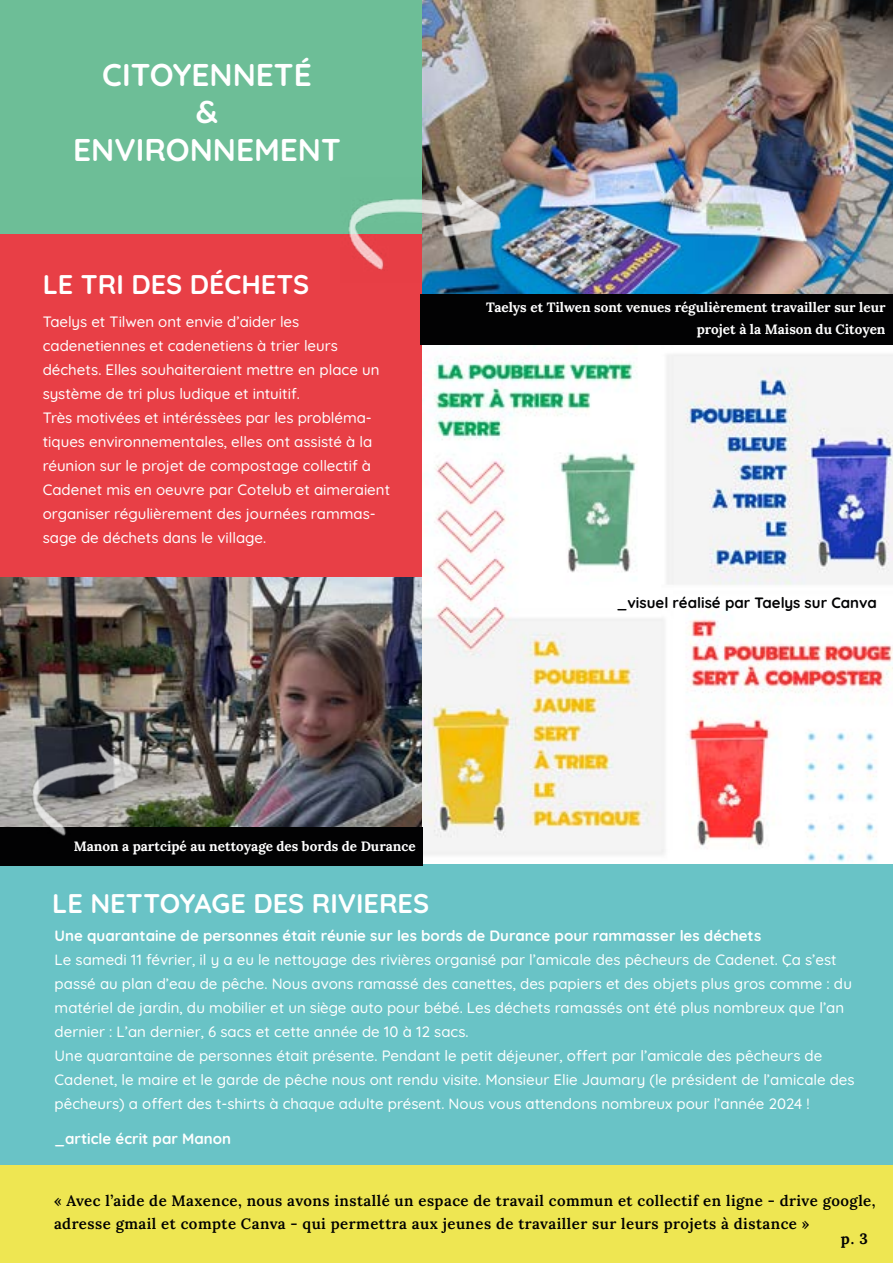
<style>
.page{position:relative;width:893px;height:1263px;background:#fff}
.page>*{position:absolute;margin:0;border:0;box-sizing:border-box;transform-origin:0 0}
.t1{font:700 31.5px/37.8px "Quicksand";color:#fff;text-align:center}
.t2{font:700 27px "Quicksand";color:#fff}
.t3{font:500 15px/24px "Quicksand";color:#fff}
.t4{font:600 15px/22.5px "Lora";letter-spacing:.03em;color:#000}
.t5{font:700 15px "Quicksand";color:#fff}
.t6{font:700 15px "Quicksand";color:#020203}
.t7{font:700 15px "Lora";color:#020203}
.t8{font:700 13.5px/22.5px "Lora";color:#fff;text-align:right}
</style>
<div class="page">
<div style="left:0;top:0;width:893px;height:234px;background:#6dbe97"></div>
<div style="left:0;top:234px;width:893px;height:356px;background:#e83f46"></div>
<div style="left:0;top:617px;width:893px;height:554px;background:#69c3c6"></div>
<div style="left:0;top:1165px;width:893px;height:98px;background:#eee652"></div>
<img style="left:0;top:577px;width:422px;height:250px">
<img style="left:422px;top:0;width:471px;height:864px">
<img style="left:0;top:235px;width:1px;height:387px">
<div style="left:0;top:827px;width:422px;height:38px;background:#020203"></div>
<div style="left:420px;top:294px;width:473px;height:50px;background:#020203"></div>
<img style="left:348px;top:177px;width:162px;height:105px">
<img style="left:17px;top:731px;width:140px;height:105px">
<h1 class="t1" style="left:73px;top:52px;width:269px">CITOYENNETÉ<br>&amp;<br>ENVIRONNEMENT</h1>
<h2 class="t2" style="left:43px;top:263px;width:268px">LE TRI DES DÉCHETS</h2>
<p class="t3" style="left:43px;top:309px;width:349px">Taelys et Tilwen ont envie d’aider les cadenetiennes et cadenetiens à trier leurs déchets. Elles souhaiteraient mettre en place un système de tri plus ludique et intuitif.<br>Très motivées et intéréssèes par les probléma&shy;tiques environnementales, elles ont assisté à la réunion sur le projet de compostage collectif à Cadenet mis en oeuvre par Cotelub et aimeraient organiser régulièrement des journées rammas&shy;sage de déchets dans le village.</p>
<p class="t8" style="left:486px;top:295px;width:401px">Taelys et Tilwen sont venues régulièrement travailler sur leur projet à la Maison du Citoyen</p>
<p class="t6" style="left:617px;top:591px;width:261px">_visuel réalisé par Taelys sur Canva</p>
<p class="t8" style="left:74px;top:834px;width:343px">Manon a partcipé au nettoyage des bords de Durance</p>
<h2 class="t2" style="left:52px;top:882px;width:378px">LE NETTOYAGE DES RIVIERES</h2>
<p class="t5" style="left:55px;top:924px;width:708px">Une quarantaine de personnes était réunie sur les bords de Durance pour rammasser les déchets</p>
<p class="t3" style="left:55px;top:946px;width:801px">Le samedi 11 février, il y a eu le nettoyage des rivières organisé par l’amicale des pêcheurs de Cadenet. Ça s’est passé au plan d’eau de pêche. Nous avons ramassé des canettes, des papiers et des objets plus gros comme : du matériel de jardin, du mobilier et un siège auto pour bébé. Les déchets ramassés ont été plus nombreux que l’an dernier : L’an dernier, 6 sacs et cette année de 10 à 12 sacs.<br>Une quarantaine de personnes était présente. Pendant le petit déjeuner, offert par l’amicale des pêcheurs de Cadenet, le maire et le garde de pêche nous ont rendu visite. Monsieur Elie Jaumary (le président de l’amicale des pêcheurs) a offert des t-shirts à chaque adulte présent. Nous vous attendons nombreux pour l’année 2024 !</p>
<p class="t5" style="left:55px;top:1127px;width:178px">_article écrit par Manon</p>
<p class="t4" style="left:54px;top:1188px;width:823px">« Avec l’aide de Maxence, nous avons installé un espace de travail commun et collectif en ligne - drive google, adresse gmail et compte Canva - qui permettra aux jeunes de travailler sur leurs projets à distance »</p>
<p class="t7" style="left:841px;top:1227px;width:29px">p. 3</p>
</div>
